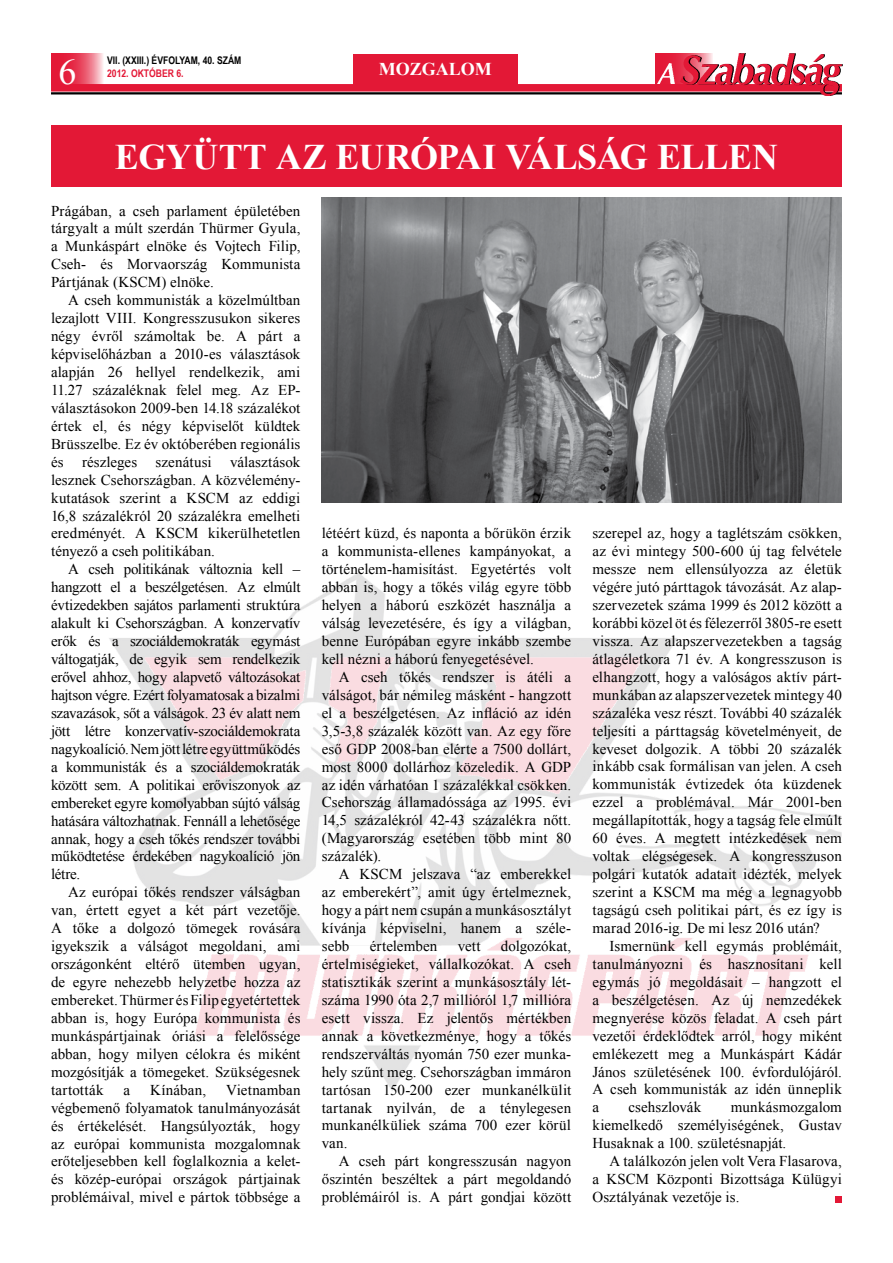
<style>
.page{position:relative;width:893px;height:1263px;background:#fff}
.page>*{position:absolute;margin:0;border:0;box-sizing:border-box;transform-origin:0 0}
.t1{font:700 36px "Times New Roman";letter-spacing:-.005em;color:#fff}
.t2{font:36px "Times New Roman";color:#fff}
.t3{font:700 18px "Times New Roman";color:#fff}
.t4{font:15px/18px "Times New Roman";letter-spacing:.005em;color:#000;text-align:justify}
.t5{font:700 10.5px "Arial Narrow";color:#000}
.t6{font:700 10.5px "Arial Narrow";color:#e31836}
</style>
<div class="page">
<div style="left:655px;top:54px;width:58px;height:30px;background:#e31836"></div>
<svg style="left:51px;top:54px;width:52px;height:30px;background:#e94f66"></svg>
<hr style="left:51px;top:92px;width:791px;height:2px;background:#000">
<div style="left:51px;top:84px;width:791px;height:8px;background:#e31836"></div>
<img style="left:657px;top:54px;width:184px;height:41px">
<img style="left:657px;top:64px;width:18px;height:19px">
<img style="left:109px;top:573px;width:720px;height:518px">
<div style="left:353px;top:54px;width:165px;height:31px;background:#e31836"></div>
<div style="left:51px;top:126px;width:791px;height:61px;background:#e31836"></div>
<div style="left:835px;top:1196px;width:7px;height:6px;background:#e31836"></div>
<img style="left:322px;top:197px;width:520px;height:306px">
<h1 class="t2" style="left:58px;top:48px;width:19px">6</h1>
<p class="t5" style="left:107px;top:52px;width:136px">VII. (XXIII.) ÉVFOLYAM, 40. SZÁM</p>
<p class="t6" style="left:107px;top:65px;width:78px">2012. OKTÓBER 6.</p>
<p class="t3" style="left:379px;top:57px;width:115px">MOZGALOM</p>
<h1 class="t1" style="left:115px;top:132px;width:487px">EGYÜTT AZ EURÓPAI VÁLSÁG</h1>
<h1 class="t1" style="left:657px;top:132px;width:117px">ELLEN</h1>
<p class="t4" style="left:51px;top:201px;width:251px">Prágában, a cseh parlament épületében tárgyalt a múlt szerdán Thürmer Gyula, a Munkáspárt elnöke és Vojtech Filip, Cseh- és Morvaország Kommunista Pártjának (KSCM) elnöke.</p>
<p class="t4" style="left:51px;top:291px;width:251px;text-indent:17px">A cseh kommunisták a közelmúltban lezajlott VIII. Kongresszusukon sikeres négy évről számoltak be. A párt a képviselőházban a 2010-es választások alapján 26 hellyel rendelkezik, ami 11.27 százaléknak felel meg. Az EP&shy;választásokon 2009-ben 14.18 százalékot értek el, és négy képviselőt küldtek Brüsszelbe. Ez év októberében regionális és részleges szenátusi választások lesznek Csehországban. A közvélemény&shy;kutatások szerint a KSCM az eddigi 16,8 százalékról 20 százalékra emelheti eredményét. A KSCM kikerülhetetlen tényező a cseh politikában.</p>
<p class="t4" style="left:51px;top:560px;width:251px;text-indent:17px">A cseh politikának változnia kell – hangzott el a beszélgetésen. Az elmúlt évtizedekben sajátos parlamenti struktúra alakult ki Csehországban. A konzervatív erők és a szociáldemokraták egymást váltogatják, de egyik sem rendelkezik erővel ahhoz, hogy alapvető változásokat hajtson végre. Ezért folyamatosak a bizalmi szavazások, sőt a válságok. 23 év alatt nem jött létre konzervatív-szociáldemokrata nagykoalíció. Nem jött létre együttműködés a kommunisták és a szociáldemokraták között sem. A politikai erőviszonyok az embereket egyre komolyabban sújtó válság hatására változhatnak. Fennáll a lehetősége annak, hogy a cseh tőkés rendszer további működtetése érdekében nagykoalíció jön létre.</p>
<p class="t4" style="left:51px;top:883px;width:251px;text-indent:17px">Az európai tőkés rendszer válságban van, értett egyet a két párt vezetője.<br>A tőke a dolgozó tömegek rovására igyekszik a válságot megoldani, ami országonként eltérő ütemben ugyan, de egyre nehezebb helyzetbe hozza az embereket. Thürmer és Filip egyetértettek abban is, hogy Európa kommunista és munkáspártjainak óriási a felelőssége abban, hogy milyen célokra és miként mozgósítják a tömegeket. Szükségesnek tartották</p>
<p class="t4" style="left:322px;top:524px;width:251px">létéért küzd, és naponta a bőrükön érzik a kommunista-ellenes kampányokat, a történelem-hamisítást. Egyetértés volt abban is, hogy a tőkés világ egyre több helyen a háború eszközét használja a válság levezetésére, és így a világban, benne Európában egyre inkább szembe kell nézni a háború fenyegetésével.</p>
<p class="t4" style="left:322px;top:668px;width:251px;text-indent:17px">A cseh tőkés rendszer is átéli a válságot, bár némileg másként - hangzott el a beszélgetésen. Az infláció az idén 3,5-3,8 százalék között van. Az egy főre eső GDP 2008-ban elérte a 7500 dollárt, most 8000 dollárhoz közeledik. A GDP az idén várhatóan 1 százalékkal csökken.<br>Csehország államadóssága az 1995. évi 14,5 százalékról 42-43 százalékra nőtt. (Magyarország esetében több mint 80 százalék).</p>
<p class="t4" style="left:322px;top:865px;width:251px;text-indent:17px">A KSCM jelszava “az emberekkel az emberekért”, amit úgy értelmeznek, hogy a párt nem csupán a munkásosztályt kívánja képviselni, hanem a széle&shy;sebb</p>
<p class="t4" style="left:592px;top:524px;width:251px">szerepel az, hogy a taglétszám csökken, az évi mintegy 500-600 új tag felvétele messze nem ellensúlyozza az életük végére jutó párttagok távozását. Az alap&shy;szervezetek száma 1999 és 2012 között a korábbi közel öt és félezerről 3805-re esett vissza. Az alapszervezetekben a tagság átlagéletkora 71 év. A kongresszuson is elhangzott, hogy a valóságos aktív párt&shy;munkában az alapszervezetek mintegy 40 százaléka vesz részt. További 40 százalék teljesíti a párttagság követelményeit, de keveset dolgozik. A többi 20 százalék inkább csak formálisan van jelen. A cseh kommunisták évtizedek óta küzdenek ezzel a problémával. Már 2001-ben megállapították, hogy a tagság fele elmúlt 60 éves. A megtett intézkedések nem voltak elégségesek. A kongresszuson polgári kutatók adatait idézték, melyek szerint a KSCM ma még a legnagyobb tagságú cseh politikai párt, és ez így is marad 2016-ig. De mi lesz 2016 után?</p>
<p class="t4" style="left:592px;top:937px;width:251px;text-indent:17px">Ismernünk kell egymás problémáit, tanulmányozni és hasznosítani kell egymás jó megoldásait – hangzott el a beszélgetésen. Az új nemzedékek megnyerése közös feladat. A cseh párt vezetői érdeklődtek arról, hogy miként emlékezett meg a Munkáspárt Kádár János születésének 100. évfordulójáról.<br>A cseh kommunisták az idén ünneplik a</p>
<p class="t4" style="left:322px;top:937px;width:251px;text-indent:179px">dolgozókat, értelmiségieket, vállalkozókat. A cseh statisztikák szerint a munkásosztály lét&shy;száma 1990 óta 2,7 millióról 1,7 millióra esett vissza. Ez jelentős mértékben annak a következménye, hogy a tőkés rendszerváltás nyomán 750 ezer munka&shy;hely szűnt meg. Csehországban immáron tartósan 150-200 ezer munkanélkülit tartanak nyilván, de a ténylegesen munkanélküliek száma 700 ezer körül van.</p>
<p class="t4" style="left:322px;top:1152px;width:251px;text-indent:17px">A cseh párt kongresszusán nagyon őszintén beszéltek a párt megoldandó problémáiról is. A párt gondjai között</p>
<p class="t4" style="left:370px;top:937px;width:69px">értelemben</p>
<p class="t4" style="left:458px;top:937px;width:24px">vett</p>
<p class="t4" style="left:51px;top:1080px;width:251px;text-indent:175px">Vietnamban végbemenő folyamatok tanulmányozását és értékelését. Hangsúlyozták, hogy az európai kommunista mozgalomnak erőteljesebben kell foglalkoznia a kelet&shy;és közép-európai országok pártjainak problémáival, mivel e pártok többsége a</p>
<p class="t4" style="left:124px;top:1080px;width:8px">a</p>
<p class="t4" style="left:150px;top:1080px;width:58px">Kínában,</p>
<p class="t4" style="left:592px;top:1098px;width:251px;text-indent:138px">munkásmozgalom kiemelkedő személyiségének, Gustav Husaknak a 100. születésnapját.</p>
<p class="t4" style="left:592px;top:1152px;width:251px;text-indent:17px">A találkozón jelen volt Vera Flasarova, a KSCM Központi Bizottsága Külügyi Osztályának vezetője is.</p>
<p class="t4" style="left:628px;top:1098px;width:74px">csehszlovák</p>
</div>
